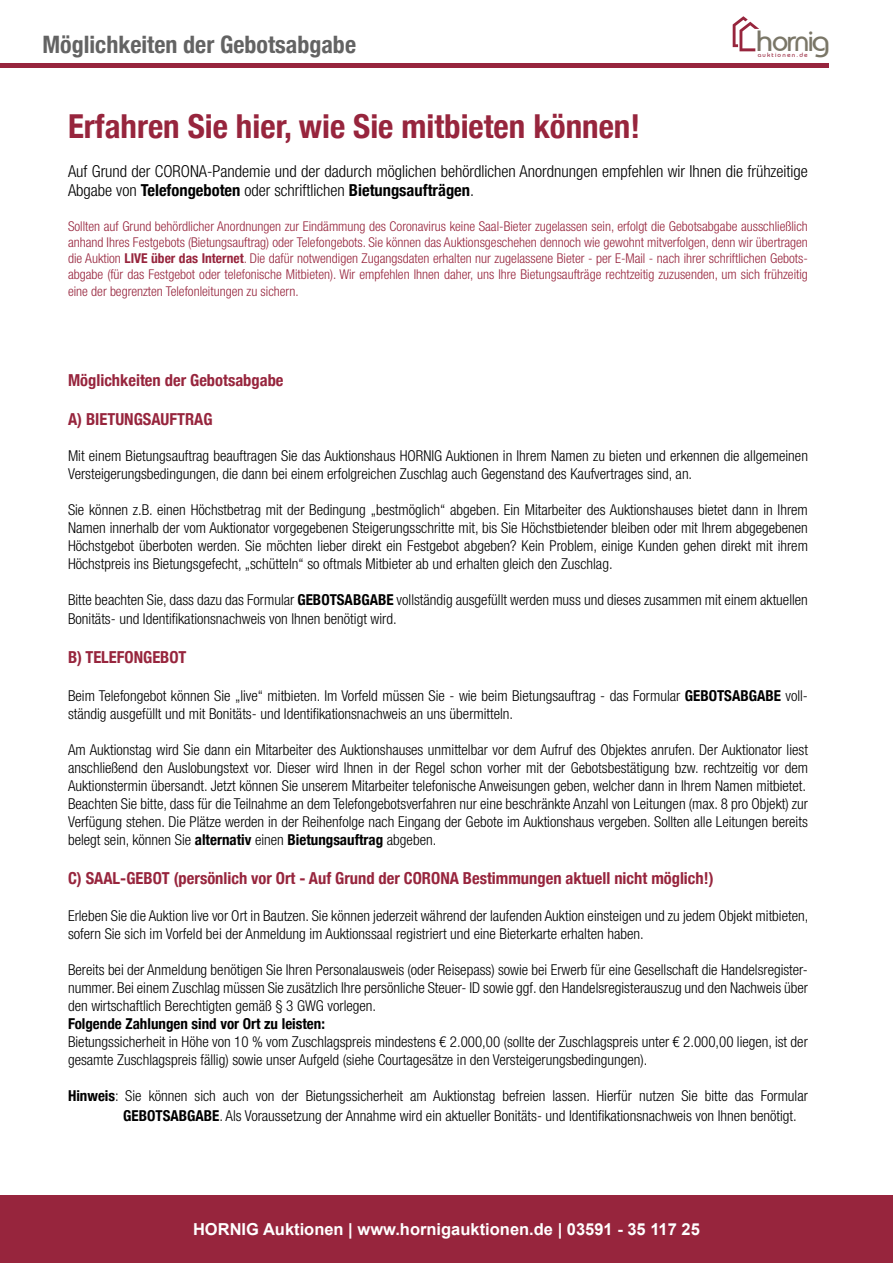
<style>
.page{position:relative;width:893px;height:1263px;background:#fff}
.page>*{position:absolute;margin:0;border:0;box-sizing:border-box;transform-origin:0 0}
.t1{font:700 condensed 33px "Helvetica Neue";color:#97253d}
.t2{font:500 29.1px "Bauhaus IT Cby BT";letter-spacing:-.06em;color:#7a7667;scale:1.15 1}
.t3{font:700 condensed 24px "Helvetica Neue";color:#636363}
.t4{font:700 condensed 16.5px "Helvetica Neue";color:#97253d}
.t5{font:300 condensed 16.5px "Helvetica Neue LT Std";color:#000}
.t6{font:700 condensed 16.5px "Helvetica Neue";color:#000}
.t7{font:700 16.5px "Arial";color:#fff}
.t8{font:300 condensed 15px/18px "Helvetica Neue LT Std";color:#000}
.t9{font:700 condensed 15px "Helvetica Neue";color:#000}
.t10{font:300 condensed 13.5px/16.2px "Helvetica Neue LT Std";color:#97253d;text-align:justify}
.t11{font:500 6.15px "Bauhaus IT Cby BT";letter-spacing:.18em;color:#97253d;scale:1.06 1}
.s1{font-family:"Helvetica Neue LT Std";font-weight:300}
.s2{font-family:"Helvetica Neue";font-weight:700}
</style>
<div class="page">
<div style="left:0;top:1195px;width:893px;height:68px;background:#97253d"></div>
<hr style="left:0;top:64px;width:829px;height:4px;background:#97253d">
<svg style="left:733px;top:16px;width:26px;height:35px"></svg>
<h3 class="t3" style="left:43px;top:24px;width:315px">Möglichkeiten der Gebotsabgabe</h3>
<h1 class="t1" style="left:68px;top:99px;width:574px">Erfahren Sie hier, wie Sie mitbieten können!</h1>
<h2 class="t2" style="left:756px;top:23px;width:66px">hornig</h2>
<p class="t11" style="left:758px;top:51px;width:49px">auktionen.de</p>
<p class="t5" style="left:68px;top:161px;width:741px">Auf Grund der CORONA-Pandemie und der dadurch möglichen behördlichen Anordnungen empfehlen wir Ihnen die frühzeitige</p>
<p class="t6" style="left:68px;top:176px;width:408px"><span class="s1">Abgabe von</span> Telefongeboten <span class="s1">oder schriftlichen</span> Bietungsaufträgen<span class="s1">.</span></p>
<p class="t10" style="left:68px;top:218px;width:741px">Sollten auf Grund behördlicher Anordnungen zur Eindämmung des Coronavirus keine Saal-Bieter zugelassen sein, erfolgt die Gebotsabgabe ausschließlich anhand Ihres Festgebots (Bietungsauftrag) oder Telefongebots. Sie können das Auktionsgeschehen dennoch wie gewohnt mitverfolgen, denn wir übertragen die Auktion <span class="s2">LIVE über das Internet</span>. Die dafür notwendigen Zugangsdaten erhalten nur zugelassene Bieter - per E-Mail - nach ihrer schriftlichen Gebots&shy;abgabe (für das Festgebot oder telefonische Mitbieten). Wir empfehlen Ihnen daher, uns Ihre Bietungsaufträge rechtzeitig zuzusenden, um sich frühzeitig eine der begrenzten Telefonleitungen zu sichern.</p>
<p class="t4" style="left:68px;top:366px;width:217px">Möglichkeiten der Gebotsabgabe</p>
<p class="t4" style="left:68px;top:405px;width:146px">A) BIETUNGSAUFTRAG</p>
<p class="t8" style="left:68px;top:446px;width:741px">Mit einem Bietungsauftrag beauftragen Sie das Auktionshaus HORNIG Auktionen in Ihrem Namen zu bieten und erkennen die allgemeinen<br>Versteigerungsbedingungen, die dann bei einem erfolgreichen Zuschlag auch Gegenstand des Kaufvertrages sind, an.</p>
<p class="t8" style="left:68px;top:500px;width:741px;text-align:justify">Sie können z.B. einen Höchstbetrag mit der Bedingung „bestmöglich“ abgeben. Ein Mitarbeiter des Auktionshauses bietet dann in Ihrem Namen innerhalb der vom Auktionator vorgegebenen Steigerungsschritte mit, bis Sie Höchstbietender bleiben oder mit Ihrem abgegebenen Höchstgebot überboten werden. Sie möchten lieber direkt ein Festgebot abgeben? Kein Problem, einige Kunden gehen direkt mit ihrem Höchstpreis ins Bietungsgefecht, „schütteln“ so oftmals Mitbieter ab und erhalten gleich den Zuschlag.</p>
<p class="t8" style="left:68px;top:590px;width:741px;line-height:19.5px">Bitte beachten Sie, dass dazu das Formular <span class="s2">GEBOTSABGABE</span> vollständig ausgefüllt werden muss und dieses zusammen mit einem aktuellen<br>Bonitäts- und Identifikationsnachweis von Ihnen benötigt wird.</p>
<p class="t4" style="left:68px;top:644px;width:120px">B) TELEFONGEBOT</p>
<p class="t8" style="left:68px;top:686px;width:741px">Beim Telefongebot können Sie „live“ mitbieten. Im Vorfeld müssen Sie - wie beim Bietungsauftrag - das Formular <span class="s2">GEBOTSABGABE</span> voll&shy;ständig ausgefüllt und mit Bonitäts- und Identifikationsnachweis an uns übermitteln.</p>
<p class="t8" style="left:68px;top:740px;width:741px">Am Auktionstag wird Sie dann ein Mitarbeiter des Auktionshauses unmittelbar vor dem Aufruf des Objektes anrufen. Der Auktionator liest anschließend den Auslobungstext vor. Dieser wird Ihnen in der Regel schon vorher mit der Gebotsbestätigung bzw. rechtzeitig vor dem Auktionstermin übersandt. Jetzt können Sie unserem Mitarbeiter telefonische Anweisungen geben, welcher dann in Ihrem Namen mitbietet.<br>Beachten Sie bitte, dass für die Teilnahme an dem Telefongebotsverfahren nur eine beschränkte Anzahl von Leitungen (max. 8 pro Objekt) zur Verfügung stehen. Die Plätze werden in der Reihenfolge nach Eingang der Gebote im Auktionshaus vergeben. Sollten alle Leitungen bereits belegt sein, können Sie <span class="s2">alternativ</span> einen <span class="s2">Bietungsauftrag</span> abgeben.</p>
<p class="t4" style="left:68px;top:864px;width:647px">C) SAAL-GEBOT (persönlich vor Ort - Auf Grund der CORONA Bestimmungen aktuell nicht möglich!)</p>
<p class="t8" style="left:68px;top:907px;width:742px">Erleben Sie die Auktion live vor Ort in Bautzen. Sie können jederzeit während der laufenden Auktion einsteigen und zu jedem Objekt mitbieten, sofern Sie sich im Vorfeld bei der Anmeldung im Auktionssaal registriert und eine Bieterkarte erhalten haben.</p>
<p class="t8" style="left:68px;top:961px;width:741px;text-align:justify">Bereits bei der Anmeldung benötigen Sie Ihren Personalausweis (oder Reisepass) sowie bei Erwerb für eine Gesellschaft die Handelsregister&shy;nummer. Bei einem Zuschlag müssen Sie zusätzlich Ihre persönliche Steuer- ID sowie ggf. den Handelsregisterauszug und den Nachweis über den wirtschaftlich Berechtigten gemäß § 3 GWG vorlegen.</p>
<p class="t9" style="left:68px;top:1011px;width:258px">Folgende Zahlungen sind vor Ort zu leisten:</p>
<p class="t8" style="left:68px;top:1033px;width:741px">Bietungssicherheit in Höhe von 10 % vom Zuschlagspreis mindestens € 2.000,00 (sollte der Zuschlagspreis unter € 2.000,00 liegen, ist der gesamte Zuschlagspreis fällig) sowie unser Aufgeld (siehe Courtagesätze in den Versteigerungsbedingungen).</p>
<p class="t8" style="left:123px;top:1086px;width:686px;line-height:19.5px;text-indent:-55px"><span class="s2">Hinweis</span>: Sie können sich auch von der Bietungssicherheit am Auktionstag befreien lassen. Hierfür nutzen Sie bitte das Formular<br><span class="s2">GEBOTSABGABE</span>. Als Voraussetzung der Annahme wird ein aktueller Bonitäts- und Identifikationsnachweis von Ihnen benötigt.</p>
<p class="t7" style="left:193px;top:1218px;width:508px">HORNIG Auktionen | www.hornigauktionen.de | 03591 - 35 117 25</p>
</div>
